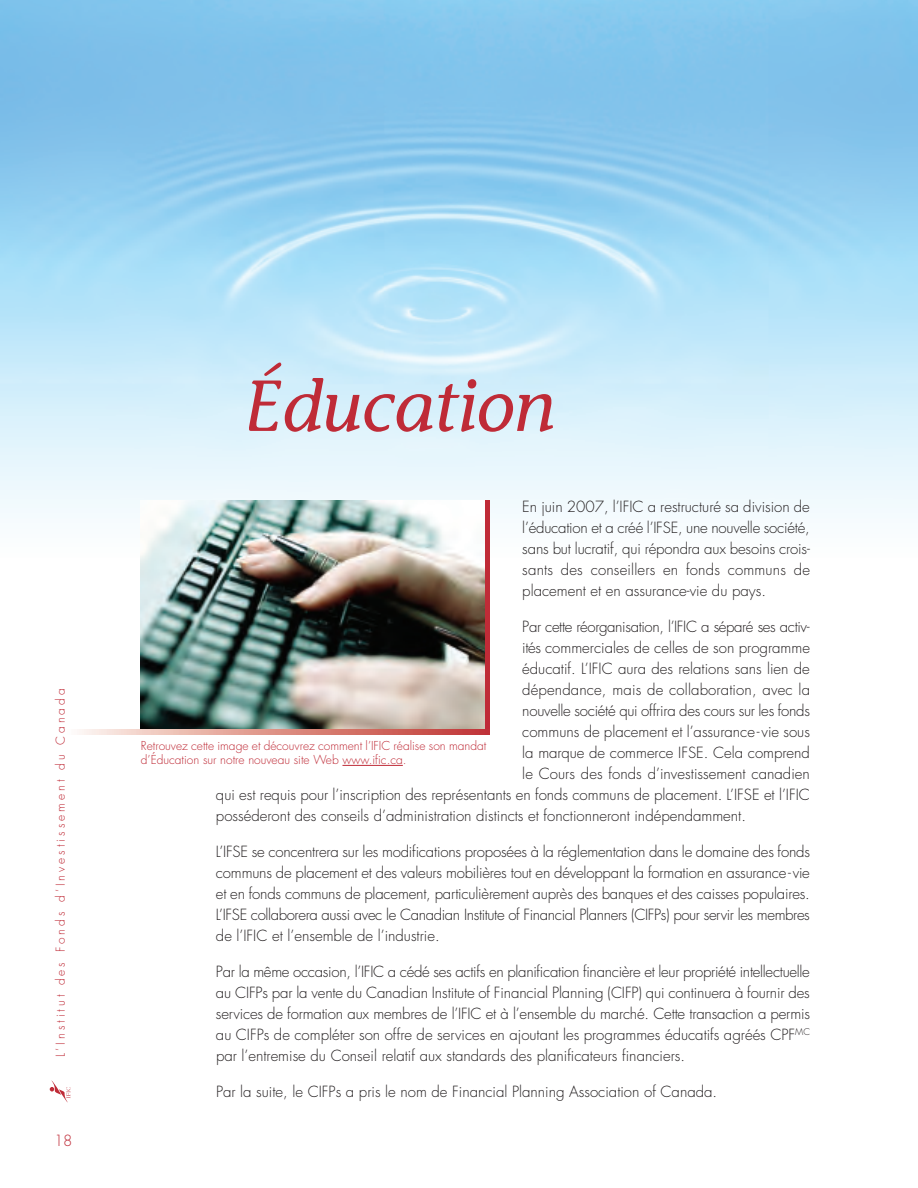
<style>
.page{position:relative;width:918px;height:1188px;background:#fff}
.page>*{position:absolute;margin:0;border:0;box-sizing:border-box;transform-origin:0 0}
.t1{font:italic 72px "Stone Informal";color:#bf2b37}
.t2{font:300 15px/21px "Futura";color:#231f20;text-align:justify}
.t3{font:300 15px "Futura";letter-spacing:-.025em;color:#231f20}
.t4{font:300 15px "Futura";color:#bf2b37}
.t5{font:300 12px/13.5px "Futura";color:#bf2b37}
.t6{font:300 12px "Futura";letter-spacing:.245em;color:#bf2b37}
</style>
<div class="page">
<img style="left:141px;top:500px;width:344px;height:229px">
<div style="left:485px;top:500px;width:5px;height:234px;background:#bf2b37"></div>
<svg style="left:79px;top:729px;width:406px;height:5px;background:#dd9188"></svg>
<hr style="left:342px;top:765px;width:61px;height:1px;background:#bf2b37">
<svg style="left:50px;top:1081px;width:20px;height:21px"></svg>
<p class="t6" style="left:55px;top:1057px;width:370px;rotate:-90deg">L’Institut des Fonds d’Investissement du Canada</p>
<p class="t4" style="left:54px;top:1134px;width:20px">18</p>
<h1 class="t1" style="left:243px;top:378px;width:314px">Éducation</h1>
<p class="t2" style="left:522px;top:497px;width:289px">En juin 2007, l’IFIC a restructuré sa division de l’éducation et a créé l’IFSE, une nouvelle société, sans but lucratif, qui répondra aux besoins crois&shy;sants des conseillers en fonds communs de placement et en assurance-vie du pays.</p>
<p class="t3" style="left:522px;top:619px;width:289px">Par cette réorganisation, l’IFIC a séparé ses activ-</p>
<p class="t2" style="left:522px;top:638px;width:289px">ités commerciales de celles de son programme</p>
<p class="t2" style="left:522px;top:659px;width:289px">éducatif. L’IFIC aura des relations sans lien de</p>
<p class="t2" style="left:522px;top:680px;width:289px">dépendance, mais de collaboration, avec la</p>
<p class="t2" style="left:522px;top:701px;width:289px">nouvelle société qui offrira des cours sur les fonds</p>
<p class="t2" style="left:522px;top:722px;width:289px">communs de placement et l’assurance-vie sous</p>
<p class="t2" style="left:522px;top:743px;width:289px">la marque de commerce IFSE. Cela comprend</p>
<p class="t2" style="left:522px;top:764px;width:289px">le Cours des fonds d’investissement canadien</p>
<p class="t2" style="left:216px;top:785px;width:595px">qui est requis pour l’inscription des représentants en fonds communs de placement. L’IFSE et l’IFIC</p>
<p class="t2" style="left:216px;top:806px;width:532px">posséderont des conseils d’administration distincts et fonctionneront indépendamment.</p>
<p class="t2" style="left:216px;top:842px;width:596px">L’IFSE se concentrera sur les modifications proposées à la réglementation dans le domaine des fonds communs de placement et des valeurs mobilières tout en développant la formation en assurance-vie et en fonds communs de placement, particulièrement auprès des banques et des caisses populaires.<br>L’IFSE collaborera aussi avec le Canadian Institute of Financial Planners (CIFPs) pour servir les membres de l’IFIC et l’ensemble de l’industrie.</p>
<p class="t2" style="left:216px;top:962px;width:596px">Par la même occasion, l’IFIC a cédé ses actifs en planification financière et leur propriété intellectuelle au CIFPs par la vente du Canadian Institute of Financial Planning (CIFP) qui continuera à fournir des services de formation aux membres de l’IFIC et à l’ensemble du marché. Cette transaction a permis au CIFPs de compléter son offre de services en ajoutant les programmes éducatifs agréés CPF<sup>MC </sup>par l’entremise du Conseil relatif aux standards des planificateurs financiers.</p>
<p class="t2" style="left:216px;top:1082px;width:503px">Par la suite, le CIFPs a pris le nom de Financial Planning Association of Canada.</p>
<p class="t5" style="left:141px;top:740px;width:347px">Retrouvez cette image et découvrez comment l’IFIC réalise son mandat d’Éducation sur notre nouveau site Web www.ific.ca.</p>
</div>
